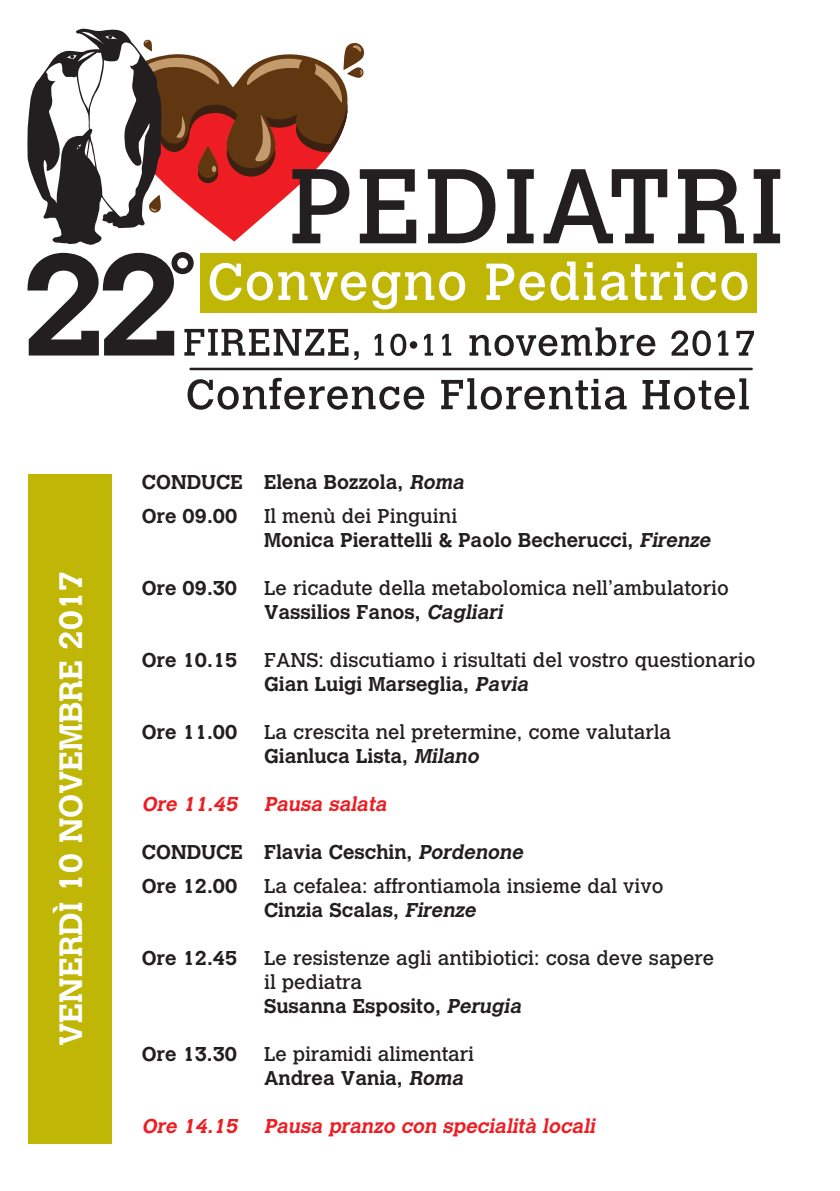
<style>
.page{position:relative;width:840px;height:1191px;background:#fff}
.page>*{position:absolute;margin:0;border:0;box-sizing:border-box;transform-origin:0 0}
.t1{font:700 32px "Calvert MT Std";color:#fff}
.t2{font:19.8px/24px "Calvert MT Std";color:#231f20}
.t3{font:700 19.8px/34px "Calvert MT Std";color:#231f20}
.t4{font:italic 700 19.8px "Calvert MT Std";color:#ee1d23}
.s1{font-style:italic}
.s2{font-weight:400}
.s3{font-weight:700}
.s4{font-weight:700;font-style:italic}
</style>
<div class="page">
<div style="left:28px;top:474px;width:84px;height:669px;background:#bfb605"></div>
<div style="left:200px;top:253px;width:556px;height:60px;background:#bfb605"></div>
<svg style="left:374px;top:334px;width:9px;height:22px"></svg>
<svg style="left:390px;top:334px;width:16px;height:22px"></svg>
<div style="left:409px;top:341px;width:8px;height:8px;background:#231f20;border-radius:50%"></div>
<svg style="left:424px;top:334px;width:9px;height:22px"></svg>
<svg style="left:442px;top:334px;width:9px;height:22px"></svg>
<svg style="left:469px;top:327px;width:186px;height:29px"></svg>
<svg style="left:671px;top:330px;width:39px;height:26px"></svg>
<svg style="left:718px;top:330px;width:10px;height:26px"></svg>
<svg style="left:736px;top:331px;width:17px;height:25px"></svg>
<svg style="left:372px;top:272px;width:93px;height:37px"></svg>
<svg style="left:486px;top:264px;width:58px;height:36px"></svg>
<svg style="left:550px;top:261px;width:165px;height:39px"></svg>
<svg style="left:721px;top:272px;width:26px;height:28px"></svg>
<svg style="left:27px;top:252px;width:339px;height:108px"></svg>
<svg style="left:187px;top:378px;width:237px;height:32px"></svg>
<svg style="left:441px;top:378px;width:185px;height:32px"></svg>
<svg style="left:642px;top:378px;width:106px;height:32px"></svg>
<hr style="left:190px;top:368px;width:561px;height:2px;background:#231f20">
<svg style="left:27px;top:28px;width:389px;height:217px"></svg>
<svg style="left:427px;top:169px;width:68px;height:74px"></svg>
<svg style="left:507px;top:169px;width:26px;height:74px"></svg>
<svg style="left:543px;top:169px;width:124px;height:74px"></svg>
<svg style="left:678px;top:169px;width:65px;height:74px"></svg>
<svg style="left:753px;top:169px;width:26px;height:74px"></svg>
<h1 class="t1" style="left:50px;top:1046px;width:476px;rotate:-90deg">venerdì 10 novembre 2017</h1>
<p class="t3" style="left:142px;top:464px;width:327px">Conduce Elena Bozzola, <span class="s1">Roma<br></span>Ore 09.00</p>
<p class="t3" style="left:264px;top:503px;width:452px;line-height:24px"><span class="s2">Il menù dei Pinguini<br></span>Monica Pierattelli &amp; Paolo Becherucci, <span class="s1">Firenze</span></p>
<p class="t3" style="left:142px;top:570px;width:97px">Ore 09.30</p>
<p class="t2" style="left:264px;top:576px;width:466px">Le ricadute della metabolomica nell’ambulatorio<br><span class="s3">Vassilios Fanos,</span> <span class="s4">Cagliari</span></p>
<p class="t3" style="left:142px;top:642px;width:97px">Ore 10.15</p>
<p class="t2" style="left:264px;top:648px;width:492px">FANS: discutiamo i risultati del vostro questionario<br><span class="s3">Gian Luigi Marseglia,</span> <span class="s4">Pavia</span></p>
<p class="t3" style="left:142px;top:714px;width:97px">Ore 11.00</p>
<p class="t2" style="left:264px;top:720px;width:408px">La crescita nel pretermine, come valutarla<br><span class="s3">Gianluca Lista,</span> <span class="s4">Milano</span></p>
<p class="t4" style="left:142px;top:791px;width:250px">Ore 11.45 Pausa salata</p>
<p class="t3" style="left:142px;top:834px;width:386px">Conduce Flavia Ceschin, <span class="s1">Pordenone<br></span>Ore 12.00</p>
<p class="t2" style="left:264px;top:874px;width:401px">La cefalea: affrontiamola insieme dal vivo<br><span class="s3">Cinzia Scalas,</span> <span class="s4">Firenze</span></p>
<p class="t3" style="left:142px;top:940px;width:97px">Ore 12.45</p>
<p class="t2" style="left:264px;top:946px;width:451px">Le resistenze agli antibiotici: cosa deve sapere il pediatra<br><span class="s3">Susanna Esposito,</span> <span class="s4">Perugia</span></p>
<p class="t3" style="left:142px;top:1036px;width:97px">Ore 13.30</p>
<p class="t2" style="left:264px;top:1042px;width:211px">Le piramidi alimentari<br><span class="s3">Andrea Vania,</span> <span class="s4">Roma</span></p>
<p class="t4" style="left:142px;top:1113px;width:458px">Ore 14.15 Pausa pranzo con specialità locali</p>
</div>
